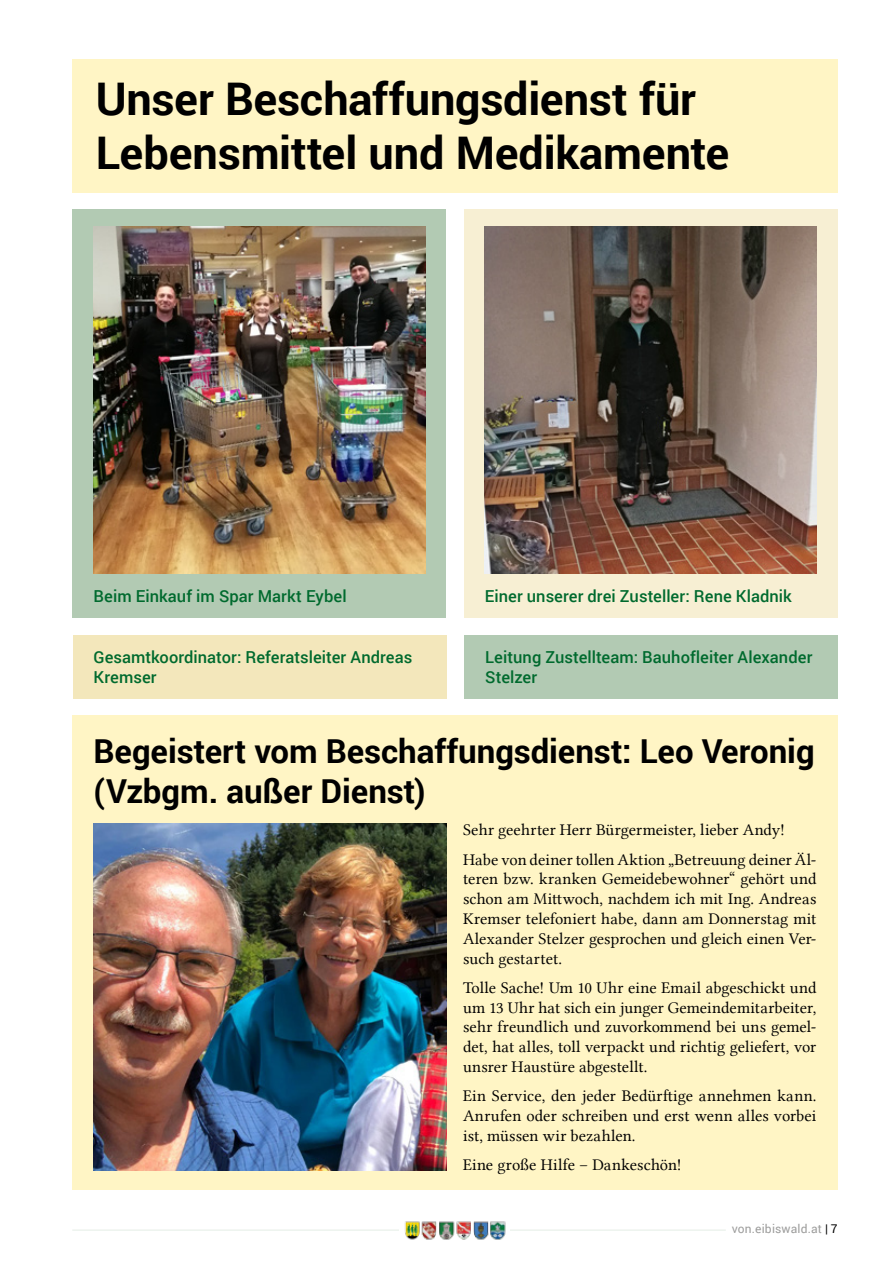
<style>
.page{position:relative;width:893px;height:1263px;background:#fff}
.page>*{position:absolute;margin:0;border:0;box-sizing:border-box;transform-origin:0 0}
.UE{font:700 45px/54px "Roboto";letter-spacing:-.005em;color:#000}
.UE_span{font:700 33px/39.6px "Roboto";letter-spacing:-.005em;color:#000}
.Kastl_Text{font:16.5px/19.8px "Lin Libertine";letter-spacing:.005em;color:#000;text-align:justify}
.zwischen_UE{font:500 16.5px/19.8px "Roboto";letter-spacing:.005em;color:#006a2e}
.t1{font:12px "Roboto";letter-spacing:.015em;color:#9d9d9c}
.s1{color:#000}
</style>
<div class="page">
<hr style="left:72px;top:1229px;width:702px;height:2px;background:#edf3ee">
<div style="left:726px;top:1221px;width:112px;height:15px;background:#fff"></div>
<img style="left:399px;top:1221px;width:111px;height:19px">
<div style="left:72px;top:60px;width:766px;height:133px;background:#fff5c5"></div>
<div style="left:464px;top:635px;width:374px;height:63px;background:#b2cab3"></div>
<div style="left:73px;top:635px;width:373px;height:63px;background:#f3e7bb"></div>
<div style="left:72px;top:210px;width:374px;height:408px;background:#b2cab3"></div>
<div style="left:464px;top:210px;width:374px;height:408px;background:#f7efd3"></div>
<img style="left:94px;top:227px;width:331px;height:346px">
<img style="left:485px;top:227px;width:331px;height:346px">
<div style="left:72px;top:715px;width:766px;height:475px;background:#fff5c5"></div>
<img style="left:94px;top:823px;width:352px;height:347px">
<p class="UE" style="left:96px;top:70px;width:635px">Unser Beschaffungsdienst für<br>Lebensmittel und Medikamente</p>
<p class="zwischen_UE" style="left:94px;top:585px;width:255px">Beim Einkauf im Spar Markt Eybel</p>
<p class="zwischen_UE" style="left:485px;top:585px;width:309px">Einer unserer drei Zusteller: Rene Kladnik</p>
<p class="zwischen_UE" style="left:94px;top:646px;width:320px">Gesamtkoordinator: Referatsleiter Andreas<br>Kremser</p>
<p class="zwischen_UE" style="left:485px;top:646px;width:329px">Leitung Zustellteam: Bauhofleiter Alexander<br>Stelzer</p>
<p class="UE_span" style="left:94px;top:730px;width:723px">Begeistert vom Beschaffungsdienst: Leo Veronig (Vzbgm. außer Dienst)</p>
<p class="Kastl_Text" style="left:463px;top:820px;width:323px">Sehr geehrter Herr Bürgermeister, lieber Andy!</p>
<p class="Kastl_Text" style="left:463px;top:849px;width:355px">Habe von deiner tollen Aktion „Betreuung deiner Äl&shy;teren bzw. kranken Gemeidebewohner“ gehört und schon am Mittwoch, nachdem ich mit Ing. Andreas Kremser telefoniert habe, dann am Donnerstag mit Alexander Stelzer gesprochen und gleich einen Ver&shy;such gestartet.</p>
<p class="Kastl_Text" style="left:463px;top:977px;width:355px">Tolle Sache! Um 10 Uhr eine Email abgeschickt und um 13 Uhr hat sich ein junger Gemeindemitarbeiter, sehr freundlich und zuvorkommend bei uns gemel&shy;det, hat alles, toll verpackt und richtig geliefert, vor unsrer Haustüre abgestellt.</p>
<p class="Kastl_Text" style="left:463px;top:1086px;width:355px">Ein Service, den jeder Bedürftige annehmen kann.<br>Anrufen oder schreiben und erst wenn alles vorbei ist, müssen wir bezahlen.</p>
<p class="Kastl_Text" style="left:463px;top:1155px;width:220px">Eine große Hilfe – Dankeschön!</p>
<p class="t1" style="left:732px;top:1221px;width:107px">von.eibiswald.at <span class="s1">| 7</span></p>
</div>
